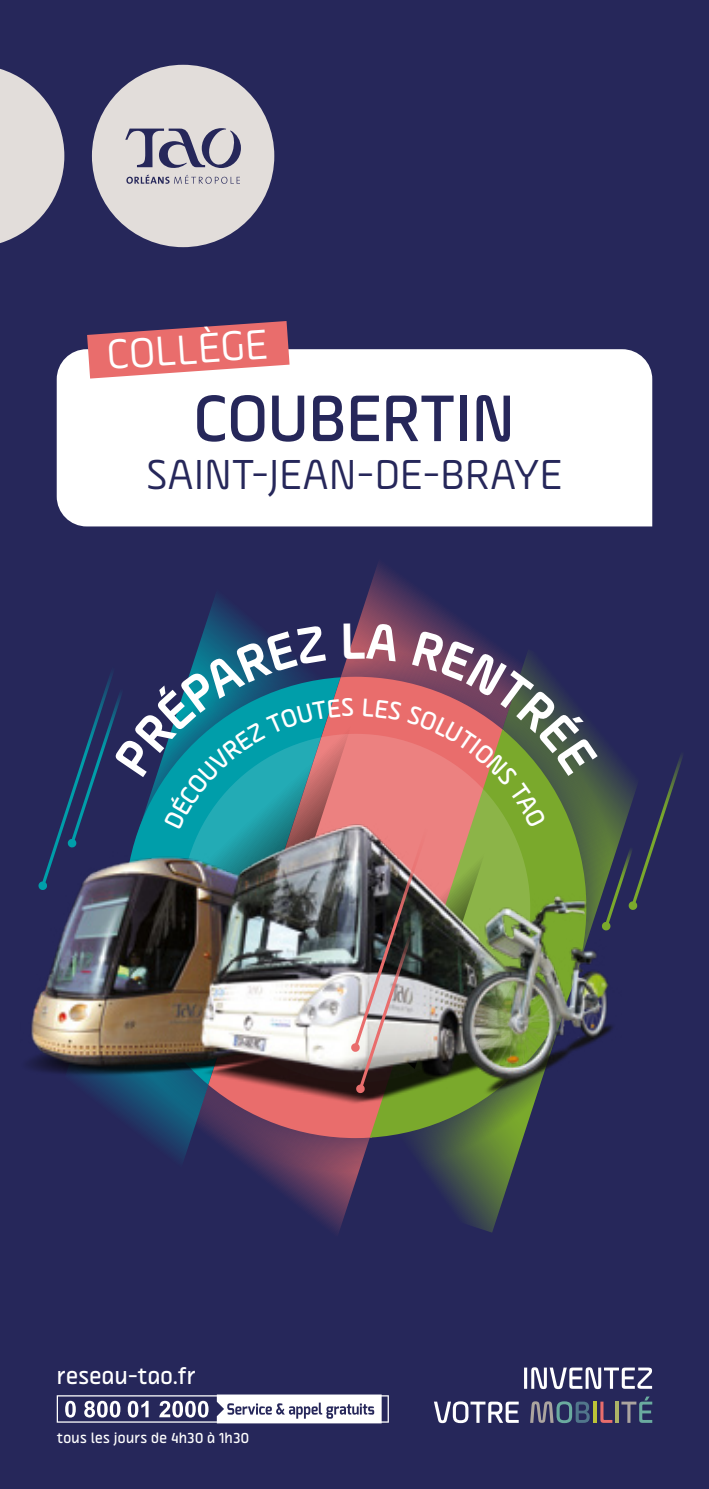
<style>
.page{position:relative;width:709px;height:1489px;background:#fff}
.page>*{position:absolute;margin:0;border:0;box-sizing:border-box;transform-origin:0 0}
.t1{font:500 62.5px "Alpineo";color:#26275a}
.t2{font:40px "Alpineo";letter-spacing:.005em;color:#26275a}
.t3{font:40px "Alpineo";color:#fff}
.t4{font:500 21.75px "Alpineo";letter-spacing:.015em;color:#fff}
.t5{font:500 13.75px "Alpineo";letter-spacing:.025em;color:#fff}
</style>
<div class="page">
<div style="left:0;top:0;width:709px;height:1488px;background:#26275a"></div>
<svg style="left:434px;top:1144px;width:87px;height:88px"></svg>
<svg style="left:284px;top:526px;width:267px;height:69px"></svg>
<svg style="left:268px;top:1173px;width:86px;height:60px"></svg>
<svg style="left:284px;top:571px;width:77px;height:24px"></svg>
<svg style="left:78px;top:632px;width:555px;height:555px"></svg>
<img style="left:28px;top:993px;width:525px;height:151px">
<svg style="left:38px;top:880px;width:10px;height:10px"></svg>
<svg style="left:355px;top:1083px;width:10px;height:10px"></svg>
<img style="left:430px;top:881px;width:191px;height:223px">
<svg style="left:604px;top:746px;width:79px;height:180px"></svg>
<svg style="left:601px;top:921px;width:10px;height:9px"></svg>
<div style="left:92px;top:65px;width:182px;height:182px;background:#e2ddda;border-radius:50%"></div>
<svg style="left:0;top:69px;width:64px;height:174px"></svg>
<svg style="left:125px;top:128px;width:116px;height:56px"></svg>
<div style="left:57px;top:349px;width:595px;height:177px;background:#fff"></div>
<svg style="left:87px;top:321px;width:202px;height:57px;background:#d3757a"></svg>
<svg style="left:621px;top:1396px;width:31px;height:26px"></svg>
<hr style="left:615px;top:1401px;width:3px;height:21px;background:#acb367">
<svg style="left:600px;top:1401px;width:12px;height:21px"></svg>
<hr style="left:593px;top:1401px;width:3px;height:21px;background:#bcc337">
<svg style="left:530px;top:1401px;width:59px;height:21px"></svg>
<svg style="left:434px;top:1401px;width:84px;height:21px"></svg>
<svg style="left:524px;top:1367px;width:128px;height:21px"></svg>
<svg style="left:57px;top:1394px;width:332px;height:29px"></svg>
<img style="left:41px;top:595px;width:556px;height:494px">
<h2 class="t3" style="left:106px;top:332px;width:162px;rotate:-4deg">COLLÈGE</h2>
<h1 class="t1" style="left:194px;top:383px;width:322px">COUBERTIN</h1>
<h2 class="t2" style="left:147px;top:452px;width:417px">SAINT-JEAN-DE-BRAYE</h2>
<h3 class="t4" style="left:57px;top:1363px;width:140px">reseau-tao.fr</h3>
<p class="t5" style="left:57px;top:1429px;width:194px">tous les jours de 4h30 à 1h30</p>
</div>
